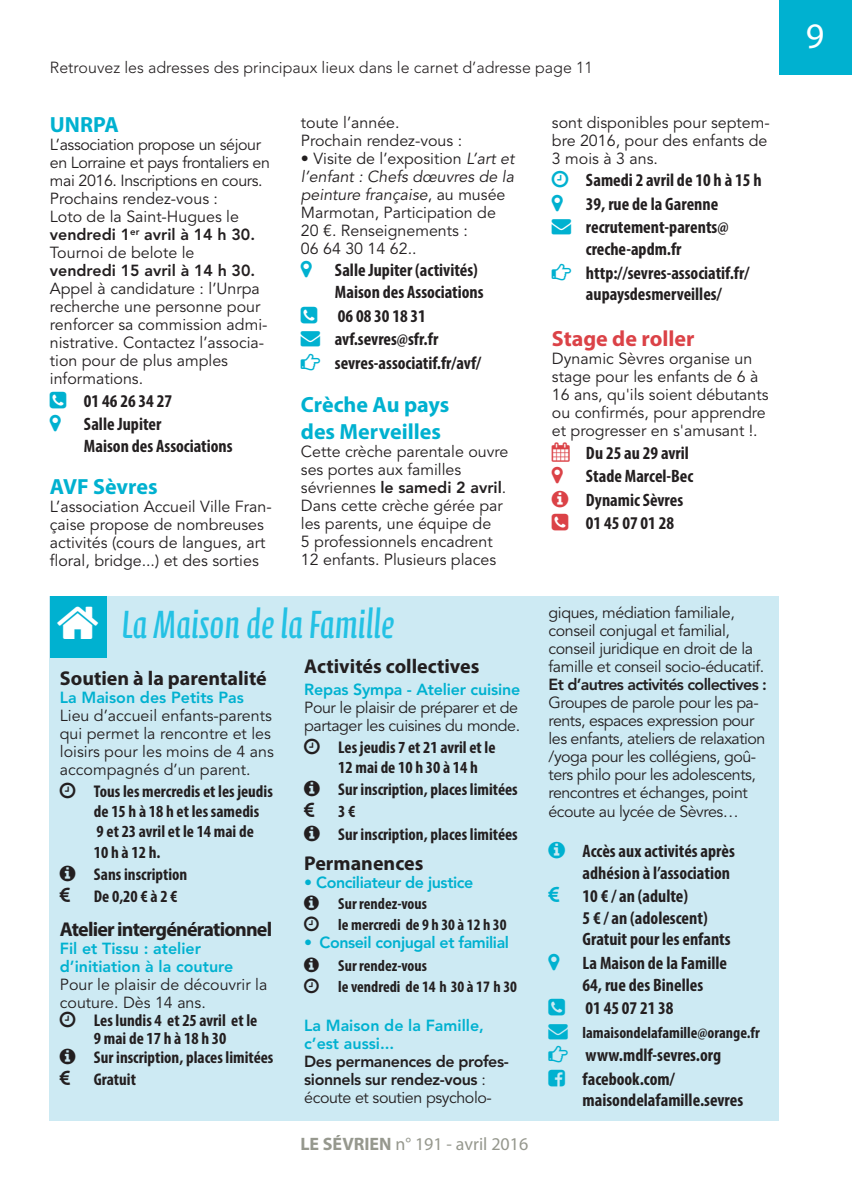
<style>
.page{position:relative;width:852px;height:1194px;background:#fff}
.page>*{position:absolute;margin:0;border:0;box-sizing:border-box;transform-origin:0 0}
.t1{font:40px "Calcite Pro";color:#23c1e4}
.t2{font:36px "Myriad Pro";color:#fff}
.t3{font:700 22px/26.4px "Myriad Pro";color:#00b1d0}
.t4{font:700 22px "Myriad Pro";color:#db4247}
.t5{font:700 20px "Myriad Pro";color:#231f20}
.t6{font:700 20px "Myriad Pro";letter-spacing:-.04em;color:#231f20}
.t7{font:700 condensed 18px/21.6px "Myriad Pro";color:#231f20}
.t8{font:18px "Myriad Pro";color:#96988e}
.t9{font:700 condensed 17px/20.4px "Myriad Pro";color:#231f20}
.t10{font:16px/18px "Avenir LT Std";color:#231f20}
.t11{font:16px/18px "Avenir LT Std";letter-spacing:-.025em;color:#231f20}
.t12{font:16px/18px "Avenir LT Std";letter-spacing:-.03em;color:#231f20}
.t13{font:800 16px/18px "Avenir LT Std";color:#00b1d0}
.t14{font:700 condensed 16px/21px "Myriad Pro";color:#231f20}
.t15{font:800 16px/18px "Avenir LT Std";letter-spacing:-.025em;color:#231f20}
.t16{font:300 16px "Avenir LT Std";color:#231f20}
.t17{font:800 16px "Avenir LT Std";letter-spacing:-.025em;color:#00b1d0}
.t18{font:800 16px "Avenir LT Std";color:#231f20}
.s1{font-weight:800}
.s2{font-style:italic}
.s3{color:#00b1d0}
.s4{font-weight:400}
.s5{font-weight:700}
.s6{color:#db4247}
</style>
<div class="page">
<div style="left:778px;top:0;width:73px;height:74px;background:#00b1d0"></div>
<div style="left:50px;top:596px;width:728px;height:524px;background:#cdeaf3"></div>
<div style="left:50px;top:596px;width:57px;height:61px;background:#00b1d0"></div>
<p class="t16" style="left:50px;top:61px;width:544px">Retrouvez les adresses des principaux lieux dans le carnet d’adresse page 11</p>
<h3 class="t3" style="left:50px;top:113px;width:71px">uNRPA</h3>
<p class="t11" style="left:50px;top:137px;width:221px">L’association propose un séjour en Lorraine et pays frontaliers en mai 2016. Inscriptions en cours.<br>Prochains rendez-vous :<br>Loto de la Saint-Hugues le <span class="s1">vendredi 1</span><sup>er</sup> <span class="s1">avril à 14 h 30.<br></span>Tournoi de belote le</p>
<p class="t18" style="left:50px;top:264px;width:207px">vendredi 15 avril à 14 h 30.</p>
<p class="t10" style="left:50px;top:281px;width:219px">Appel à candidature : l’Unrpa recherche une personne pour renforcer sa commission admi&shy;nistrative. Contactez l’associa&shy;tion pour de plus amples informations.</p>
<p class="t7" style="left:84px;top:390px;width:90px;line-height:23.6px">01 46 26 34 27<br>Salle Jupiter</p>
<p class="t7" style="left:84px;top:436px;width:150px">Maison des Associations</p>
<h3 class="t3" style="left:50px;top:475px;width:109px">AVF Sèvres</h3>
<p class="t10" style="left:50px;top:498px;width:223px">L’association Accueil Ville Fran&shy;çaise propose de nombreuses activités (cours de langues, art floral, bridge...) et des sorties</p>
<p class="t10" style="left:301px;top:114px;width:163px">toute l’année.<br>Prochain rendez-vous :</p>
<p class="t10" style="left:301px;top:150px;width:215px">• Visite de l’exposition <span class="s2">L’art et l’enfant : Chefs dœuvres de la peinture française</span>, au musée<br>Marmotan, Participation de<br>20 €. Renseignements :<br>06 64 30 14 62..</p>
<p class="t7" style="left:335px;top:261px;width:150px">Salle Jupiter (activités)<br>Maison des Associations</p>
<p class="t7" style="left:338px;top:306px;width:90px">06 08 30 18 31</p>
<p class="t7" style="left:335px;top:329px;width:148px;line-height:23.6px;text-indent:-34px"><span class="s3">→</span> avf.sevres@sfr.fr sevres-associatif.fr/avf/</p>
<h3 class="t3" style="left:301px;top:393px;width:150px">Crèche Au pays des Merveilles</h3>
<p class="t10" style="left:301px;top:443px;width:209px">Cette crèche parentale ouvre ses portes aux familles sévriennes <span class="s1">le samedi 2 avril</span>.<br>Dans cette crèche gérée par les parents, une équipe de<br>5 professionnels encadrent<br>12 enfants. Plusieurs places</p>
<h1 class="t1" style="left:122px;top:608px;width:274px">La Maison de la Famille</h1>
<p class="t5" style="left:60px;top:670px;width:208px">Soutien à la parentalité</p>
<p class="t13" style="left:60px;top:689px;width:185px">La Maison des Petits Pas</p>
<p class="t10" style="left:60px;top:707px;width:215px">Lieu d’accueil enfants-parents qui permet la rencontre et les loisirs pour les moins de 4 ans accompagnés d’un parent.</p>
<p class="t9" style="left:94px;top:782px;width:180px">Tous les mercredis et les jeudis de 15 h à 18 h et les samedis<br>9 et 23 avril et le 14 mai de<br>10 h à 12 h.</p>
<p class="t9" style="left:94px;top:864px;width:95px;line-height:22.2px">Sans inscription<br>De 0,20 € à 2 €</p>
<p class="t6" style="left:60px;top:922px;width:214px">Atelier intergénérationnel</p>
<p class="t13" style="left:60px;top:941px;width:175px">Fil et Tissu : atelier d’initiation à la couture</p>
<p class="t10" style="left:60px;top:977px;width:209px">Pour le plaisir de découvrir la couture. Dès 14 ans.</p>
<p class="t9" style="left:94px;top:1013px;width:181px;line-height:18px">Les lundis 4 et 25 avril et le<br>9 mai de 17 h à 18 h 30<br>Sur inscription, places limitées</p>
<p class="t9" style="left:94px;top:1070px;width:44px">Gratuit</p>
<p class="t5" style="left:304px;top:658px;width:177px">Activités collectives</p>
<p class="t13" style="left:304px;top:681px;width:217px">Repas Sympa - Atelier cuisine</p>
<p class="t11" style="left:304px;top:699px;width:217px">Pour le plaisir de préparer et de partager les cuisines du monde.</p>
<p class="t9" style="left:338px;top:738px;width:159px">Les jeudis 7 et 21 avril et le<br>12 mai de 10 h 30 à 14 h</p>
<p class="t9" style="left:338px;top:779px;width:181px;line-height:22.2px">Sur inscription, places limitées<br>3 €<br>Sur inscription, places limitées</p>
<p class="t5" style="left:304px;top:856px;width:121px">Permanences</p>
<p class="t17" style="left:304px;top:876px;width:171px">• Conciliateur de justice</p>
<p class="t14" style="left:338px;top:894px;width:170px">Sur rendez-vous<br>le mercredi de 9 h 30 à 12 h 30</p>
<p class="t17" style="left:304px;top:936px;width:206px">• Conseil conjugal et familial</p>
<p class="t14" style="left:338px;top:956px;width:180px">Sur rendez-vous<br>le vendredi de 14 h 30 à 1 7 h 30</p>
<p class="t13" style="left:304px;top:1018px;width:181px">La Maison de la Famille, c’est aussi...</p>
<p class="t15" style="left:304px;top:1054px;width:206px">Des permanences de profes&shy;sionnels sur rendez-vous <span class="s4">: écoute et soutien psycholo-</span></p>
<p class="t8" style="left:300px;top:1137px;width:229px"><span class="s5">LE SÉVRIEN</span> n° 191 - avril 2016</p>
<p class="t10" style="left:551px;top:114px;width:219px">sont disponibles pour septem&shy;bre 2016, pour des enfants de<br>3 mois à 3 ans.</p>
<p class="t7" style="left:585px;top:170px;width:177px;line-height:23.6px">Samedi 2 avril de 10 h à 15 h<br>39, rue de la Garenne</p>
<p class="t7" style="left:585px;top:218px;width:144px;text-indent:-34px"><span class="s3">→</span> recrutement-parents@ creche-apdm.fr</p>
<p class="t7" style="left:585px;top:263px;width:165px">http://sevres-associatif.fr/ aupaysdesmerveilles/</p>
<h3 class="t4" style="left:551px;top:330px;width:144px">Stage de roller</h3>
<p class="t10" style="left:551px;top:351px;width:218px">Dynamic Sèvres organise un stage pour les enfants de 6 à<br>16 ans, qu'ils soient débutants ou confirmés, pour apprendre et progresser en s'amusant !.</p>
<p class="t7" style="left:585px;top:442px;width:109px;line-height:23.6px;text-indent:-34px"><span class="s6">▲</span> Du 25 au 29 avril<br>Stade Marcel-Bec<br>Dynamic Sèvres<br>01 45 07 01 28</p>
<p class="t11" style="left:548px;top:605px;width:217px">giques, médiation familiale, conseil conjugal et familial, conseil juridique en droit de la famille et conseil socio-éducatif.</p>
<p class="t15" style="left:548px;top:677px;width:220px">Et d’autres activités collectives :</p>
<p class="t12" style="left:548px;top:695px;width:218px">Groupes de parole pour les pa&shy;rents, espaces expression pour les enfants, ateliers de relaxation /yoga pour les collégiens, goû&shy;ters philo pour les adolescents, rencontres et échanges, point écoute au lycée de Sèvres…</p>
<p class="t7" style="left:582px;top:841px;width:154px">Accès aux activités après adhésion à l’association</p>
<p class="t7" style="left:582px;top:887px;width:149px">10 € / an (adulte)<br>5 € / an (adolescent)<br>Gratuit pour les enfants</p>
<p class="t7" style="left:582px;top:953px;width:146px">La Maison de la Famille<br>64, rue des Binelles</p>
<p class="t7" style="left:585px;top:998px;width:90px">01 45 07 21 38</p>
<p class="t14" style="left:548px;top:1023px;width:213px"><span class="s3">→</span> lamaisondelafamille@orange.fr</p>
<p class="t7" style="left:582px;top:1044px;width:140px;line-height:23.6px">www.mdlf-sevres.org facebook.com/</p>
<p class="t7" style="left:582px;top:1091px;width:162px">maisondelafamille.sevres</p>
<h2 class="t2" style="left:805px;top:23px;width:20px">9</h2>
</div>
